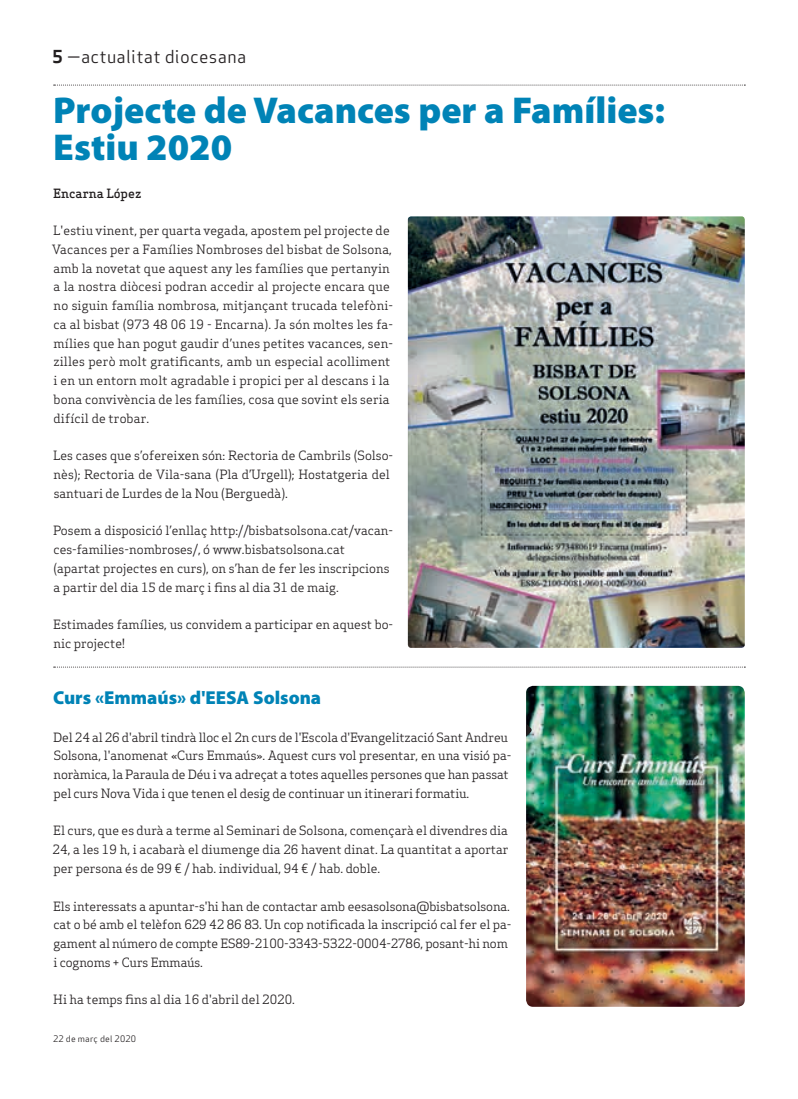
<style>
.page{position:relative;width:798px;height:1099px;background:#fff}
.page>*{position:absolute;margin:0;border:0;box-sizing:border-box;transform-origin:0 0}
.Titulars{font:900 37.5px/37.5px "Myriad Pro";color:#0083b6}
.Titular_Petit{font:900 18.75px "Myriad Pro";color:#0083b6}
.Capçalera{font:17.5px "Apex Sans Book T";letter-spacing:.02em;color:#231f20}
.Text_General{font:12.5px/18.8px "Apex Serif";color:#231f20}
.Autors{font:500 12.5px "Apex Serif";color:#231f20}
.Data_Peu{font:8.75px "Apex Sans Book T";letter-spacing:.02em;color:#231f20}
.s1{font-family:"Apex Sans Bold T"}
</style>
<div class="page">
<svg style="left:54px;top:666px;width:691px;height:1px"></svg>
<img style="left:407px;top:216px;width:337px;height:432px">
<img style="left:526px;top:686px;width:218px;height:320px">
<svg style="left:526px;top:723px;width:6px;height:13px"></svg>
<svg style="left:54px;top:85px;width:691px;height:1px"></svg>
<p class="Capçalera" style="left:52px;top:46px;width:195px"><span class="s1">5</span> —actualitat diocesana</p>
<p class="Titulars" style="left:53px;top:90px;width:613px">Projecte de Vacances per a Famílies:<br>Estiu 2020</p>
<p class="Autors" style="left:53px;top:185px;width:90px">Encarna López</p>
<p class="Text_General" style="left:52px;top:221px;width:342px">L'estiu vinent, per quarta vegada, apostem pel projecte de Vacances per a Famílies Nombroses del bisbat de Solsona, amb la novetat que aquest any les famílies que pertanyin a la nostra diòcesi podran accedir al projecte encara que no siguin família nombrosa, mitjançant trucada telefòni&shy;ca al bisbat (973 48 06 19 - Encarna). Ja són moltes les fa&shy;mílies que han pogut gaudir d’unes petites vacances, sen&shy;zilles però molt gratificants, amb un especial acolliment i en un entorn molt agradable i propici per al descans i la bona convivència de les famílies, cosa que sovint els seria difícil de trobar.</p>
<p class="Text_General" style="left:53px;top:446px;width:341px">Les cases que s’ofereixen són: Rectoria de Cambrils (Solso&shy;nès); Rectoria de Vila-sana (Pla d’Urgell); Hostatgeria del santuari de Lurdes de la Nou (Berguedà).</p>
<p class="Text_General" style="left:53px;top:521px;width:341px">Posem a disposició l’enllaç http://bisbatsolsona.cat/vacan&shy;ces-families-nombroses/, ó www.bisbatsolsona.cat</p>
<p class="Text_General" style="left:53px;top:558px;width:338px">(apartat projectes en curs), on s’han de fer les inscripcions a partir del dia 15 de març i fins al dia 31 de maig.</p>
<p class="Text_General" style="left:53px;top:615px;width:341px">Estimades famílies, us convidem a participar en aquest bo&shy;nic projecte!</p>
<p class="Titular_Petit" style="left:53px;top:685px;width:269px">Curs «Emmaús» d'EESA Solsona</p>
<p class="Text_General" style="left:53px;top:727px;width:459px">Del 24 al 26 d'abril tindrà lloc el 2n curs de l'Escola d'Evangelització Sant Andreu Solsona, l'anomenat «Curs Emmaús». Aquest curs vol presentar, en una visió pa&shy;noràmica, la Paraula de Déu i va adreçat a totes aquelles persones que han passat pel curs Nova Vida i que tenen el desig de continuar un itinerari formatiu.</p>
<p class="Text_General" style="left:53px;top:821px;width:457px;text-align:justify">El curs, que es durà a terme al Seminari de Solsona, començarà el divendres dia 24, a les 19 h, i acabarà el diumenge dia 26 havent dinat. La quantitat a aportar per persona és de 99 € / hab. individual, 94 € / hab. doble.</p>
<p class="Text_General" style="left:53px;top:896px;width:459px">Els interessats a apuntar-s'hi han de contactar amb eesasolsona@bisbatsolsona. cat o bé amb el telèfon 629 42 86 83. Un cop notificada la inscripció cal fer el pa&shy;gament al número de compte ES89-2100-3343-5322-0004-2786, posant-hi nom i cognoms + Curs Emmaús.</p>
<p class="Text_General" style="left:53px;top:990px;width:243px">Hi ha temps fins al dia 16 d'abril del 2020.</p>
<p class="Data_Peu" style="left:53px;top:1032px;width:84px">22 de març del 2020</p>
</div>
